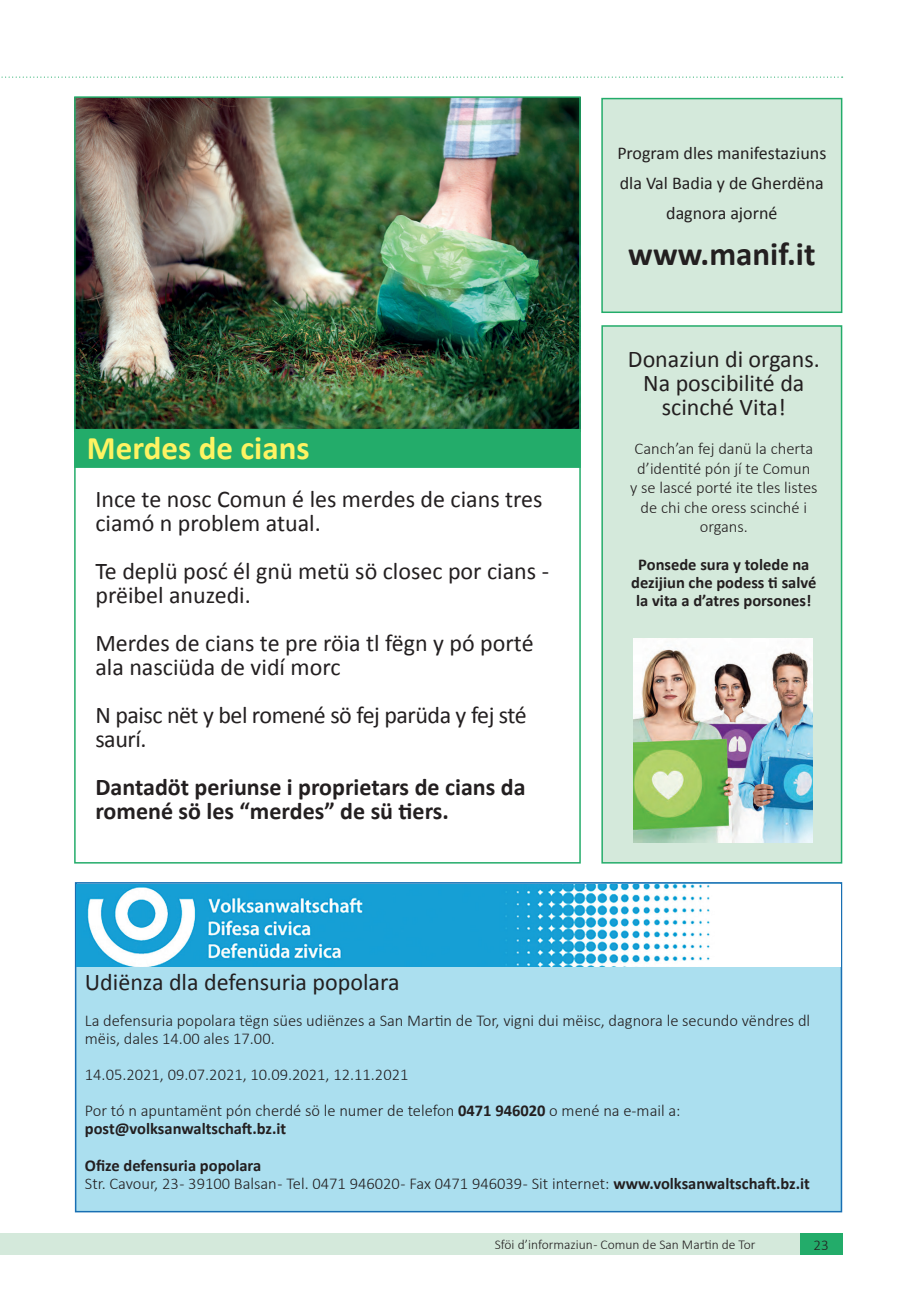
<style>
.page{position:relative;width:919px;height:1289px;background:#fff}
.page>*{position:absolute;margin:0;border:0;box-sizing:border-box;transform-origin:0 0}
.Titul_gran{font:700 33px "Calibri";color:#fef362}
.Titul_2{font:700 33px "Calibri";color:#231f20}
.Titul_2-2{font:24px/24px "Calibri";color:#231f20}
.Titul_2-3{font:700 24px/24px "Calibri";color:#231f20}
.Titul_2-4{font:24px/24px "Calibri";letter-spacing:-.02em;color:#231f20}
.Titul_2-5{font:18px/30px "Calibri";color:#231f20;text-align:center}
.t1{font:300 16.5px/19.5px "Calibri";color:#231f20}
.titul_1{font:700 16.5px/18px "Calibri";color:#231f20;text-align:center}
.t2{font:300 15px "Calibri";color:#231f20}
.t3{font:300 13.5px "Calibri";color:#231f20}
.s1{font-weight:700}
</style>
<div class="page">
<div style="left:13px;top:1233px;width:829px;height:21px;background:#d4e9db"></div>
<div style="left:0;top:1233px;width:13px;height:21px;background:#d4e9db"></div>
<div style="left:799px;top:1233px;width:43px;height:21px;background:#23ac6a"></div>
<svg style="left:1px;top:77px;width:841px;height:1px"></svg>
<div style="left:601px;top:98px;width:241px;height:215px;background:#d4e9db;border:2px solid #23ac6a"></div>
<div style="left:76px;top:882px;width:765px;height:329px;background:#abdfef"></div>
<div style="left:75px;top:882px;width:767px;height:330px;border:2px solid #186fb3"></div>
<div style="left:76px;top:884px;width:764px;height:82px;background:#fff"></div>
<img style="left:76px;top:884px;width:634px;height:82px">
<img style="left:77px;top:99px;width:500px;height:330px">
<div style="left:74px;top:429px;width:506px;height:39px;background:#23ac6a"></div>
<div style="left:601px;top:325px;width:241px;height:538px;background:#d4e9db;border:2px solid #23ac6a"></div>
<img style="left:633px;top:638px;width:179px;height:204px">
<p class="Titul_gran" style="left:87px;top:424px;width:224px">Merdes de cians</p>
<p class="Titul_2-2" style="left:95px;top:486px;width:448px">Ince te nosc Comun é les merdes de cians tres ciamó n problem atual.</p>
<p class="Titul_2-2" style="left:95px;top:558px;width:455px">Te deplü posć él gnü metü sö closec por cians - prëibel anuzedi.</p>
<p class="Titul_2-2" style="left:95px;top:630px;width:439px">Merdes de cians te pre röia tl fëgn y pó porté ala nasciüda de vidí morc</p>
<p class="Titul_2-4" style="left:95px;top:702px;width:433px">N paisc nët y bel romené sö fej parüda y fej sté saurí.</p>
<p class="Titul_2-3" style="left:95px;top:774px;width:431px">Dantadöt periunse i proprietars de cians da romené sö les “merdes” de sü tiers.</p>
<p class="Titul_2-5" style="left:617px;top:137px;width:210px">Program dles manifestaziuns dla Val Badia y de Gherdëna dagnora ajorné</p>
<p class="Titul_2" style="left:628px;top:231px;width:189px">www.manif.it</p>
<p class="Titul_2-2" style="left:628px;top:346px;width:193px">Donaziun di organs.</p>
<p class="Titul_2-2" style="left:643px;top:370px;width:163px;text-align:center">Na poscibilité da scinché Vita!</p>
<p class="t1" style="left:634px;top:439px;width:180px">Canch’an fej danü la cherta d’identité pón jí te Comun</p>
<p class="t1" style="left:630px;top:478px;width:189px;text-align:center">y se lascé porté ite tles listes de chi che oress scinché i organs.</p>
<p class="titul_1" style="left:631px;top:554px;width:187px">Ponsede sura y tolede na dezijiun che podess ti salvé la vita a d’atres porsones!</p>
<p class="Titul_2-2" style="left:85px;top:969px;width:316px">Udiënza dla defensuria popolara</p>
<p class="t1" style="left:85px;top:1011px;width:726px;line-height:18px">La defensuria popolara tëgn sües udiënzes a San Martin de Tor, vigni dui mëisc, dagnora le secundo vëndres dl mëis, dales 14.00 ales 17.00.</p>
<p class="t1" style="left:85px;top:1065px;width:325px">14.05.2021, 09.07.2021, 10.09.2021, 12.11.2021</p>
<p class="t1" style="left:85px;top:1101px;width:597px">Por tó n apuntamënt pón cherdé sö le numer de telefon <span class="s1">0471 946020</span> o mené na e-mail a:</p>
<p class="titul_1" style="left:85px;top:1119px;width:203px">post@volksanwaltschaft.bz.it</p>
<p class="titul_1" style="left:85px;top:1155px;width:178px">Ofize defensuria popolara</p>
<p class="t1" style="left:85px;top:1173px;width:726px">Str. Cavour, 23 - 39100 Balsan - Tel. 0471 946020 - Fax 0471 946039 - Sit internet: <span class="s1">www.volksanwaltschaft.bz.it</span></p>
<p class="t3" style="left:494px;top:1236px;width:262px">Sföi d’informaziun - Comun de San Martin de Tor</p>
<p class="t2" style="left:813px;top:1235px;width:17px">23</p>
</div>
